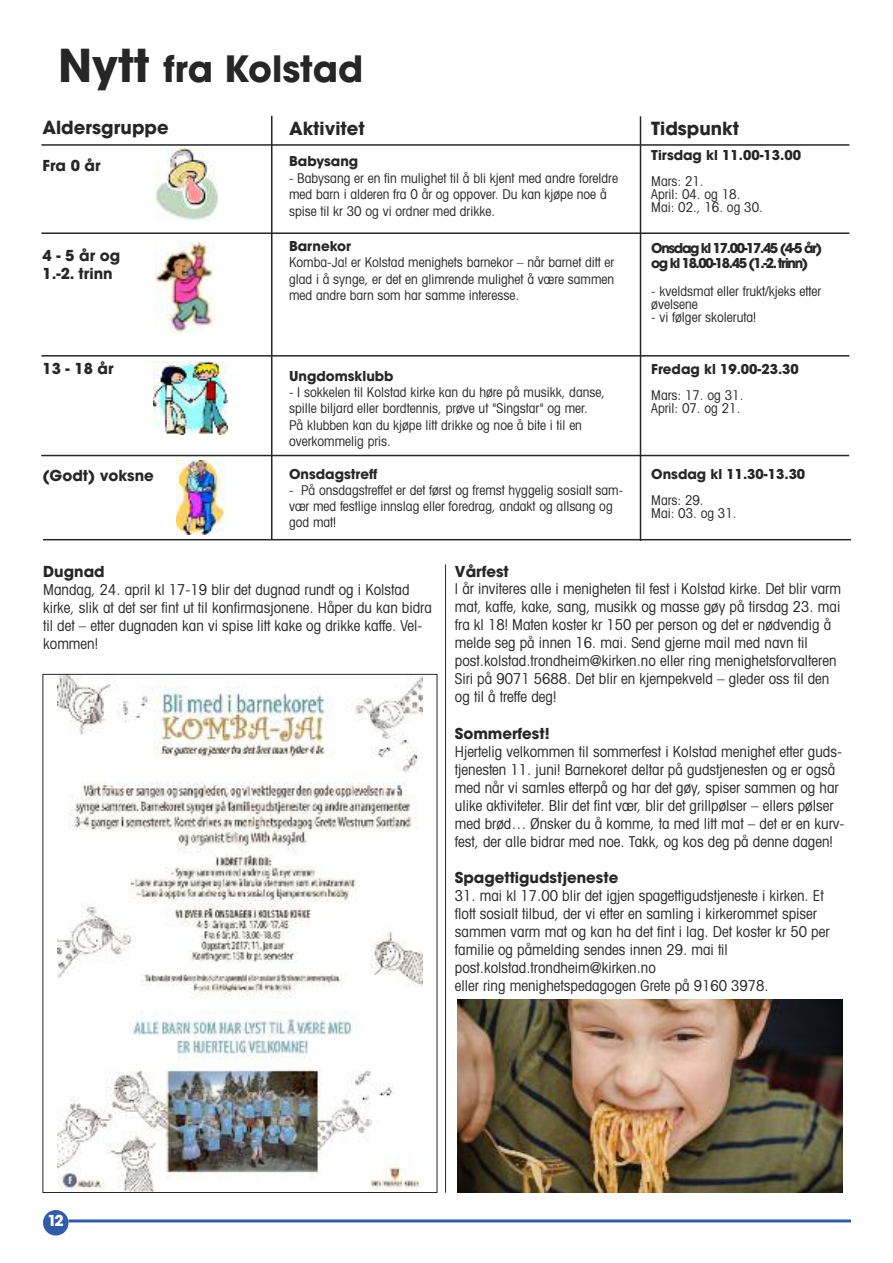
<style>
.page{position:relative;width:893px;height:1263px;background:#fff}
.page>*{position:absolute;margin:0;border:0;box-sizing:border-box;transform-origin:0 0}
.t1{font:700 36px "Avant Garde";color:#272627}
.t2{font:700 18px "Avant Garde";color:#272627}
.t3{font:condensed 15px/18px "Avant Garde";color:#272627}
.t4{font:700 15px/18px "Avant Garde";color:#272627}
.t5{font:700 15px "Avant Garde";color:#fff}
.t6{font:condensed 13.5px/16.2px "Avant Garde";color:#272627}
.t7{font:700 13.5px "Avant Garde";color:#272627}
.t8{font:700 13.5px/15px "Avant Garde";letter-spacing:-.1em;color:#272627}
.s1{font-size:45px}
</style>
<div class="page">
<hr style="left:69px;top:1219px;width:782px;height:3px;background:#315da8">
<div style="left:43px;top:1210px;width:26px;height:25px;background:#315da8;border-radius:50%"></div>
<img style="left:155px;top:149px;width:63px;height:72px">
<hr style="left:41px;top:144px;width:808px;height:2px;background:#272627">
<hr style="left:41px;top:232px;width:808px;height:2px;background:#272627">
<hr style="left:41px;top:355px;width:808px;height:2px;background:#272627">
<hr style="left:41px;top:455px;width:808px;height:1px;background:#272627">
<hr style="left:43px;top:539px;width:808px;height:1px;background:#272627">
<img style="left:153px;top:361px;width:75px;height:73px">
<img style="left:176px;top:460px;width:49px;height:75px">
<hr style="left:271px;top:116px;width:1px;height:423px;background:#272627">
<hr style="left:640px;top:116px;width:1px;height:425px;background:#272627">
<img style="left:155px;top:242px;width:60px;height:92px">
<img style="left:458px;top:999px;width:385px;height:194px">
<img style="left:58px;top:676px;width:364px;height:515px">
<hr style="left:445px;top:564px;width:1px;height:629px;background:#272627">
<h1 class="t1" style="left:58px;top:55px;width:307px"><span class="s1">Nytt</span> fra Kolstad</h1>
<p class="t2" style="left:289px;top:121px;width:77px">Aktivitet</p>
<p class="t7" style="left:289px;top:156px;width:71px">Babysang</p>
<p class="t6" style="left:289px;top:171px;width:330px">- Babysang er en fin mulighet til å bli kjent med andre foreldre med barn i alderen fra 0 år og oppover. Du kan kjøpe noe å</p>
<p class="t6" style="left:289px;top:205px;width:208px">spise til kr 30 og vi ordner med drikke.</p>
<p class="t7" style="left:289px;top:241px;width:64px">Barnekor</p>
<p class="t6" style="left:289px;top:256px;width:327px;text-align:justify">Komba-Ja! er Kolstad menighets barnekor – når barnet ditt er glad i å synge, er det en glimrende mulighet å være sammen med andre barn som har samme interesse.</p>
<p class="t2" style="left:43px;top:121px;width:128px">Aldersgruppe</p>
<p class="t4" style="left:43px;top:159px;width:60px">Fra 0 år</p>
<p class="t4" style="left:43px;top:249px;width:79px">4-5årog<br>1.-2. trinn</p>
<p class="t4" style="left:43px;top:361px;width:73px">13 - 18 år</p>
<p class="t4" style="left:43px;top:468px;width:113px">(Godt) voksne</p>
<p class="t7" style="left:289px;top:371px;width:106px">Ungdomsklubb</p>
<p class="t6" style="left:289px;top:386px;width:318px">- I sokkelen til Kolstad kirke kan du høre på musikk, danse, spille biljard eller bordtennis, prøve ut "Singstar" og mer.<br>På klubben kan du kjøpe litt drikke og noe å bite i til en overkommelig pris.</p>
<p class="t7" style="left:289px;top:469px;width:90px">Onsdagstreff</p>
<p class="t6" style="left:289px;top:483px;width:336px">- På onsdagstreffet er det først og fremst hyggelig sosialt sam&shy;vær med festlige innslag eller foredrag, andakt og allsang og god mat!</p>
<p class="t2" style="left:651px;top:121px;width:89px">Tidspunkt</p>
<p class="t7" style="left:651px;top:150px;width:151px">Tirsdag kl 11.00-13.00</p>
<p class="t6" style="left:651px;top:176px;width:113px;line-height:13px">Mars: 21.<br>April: 04. og 18.<br>Mai: 02., 16. og 30.</p>
<p class="t8" style="left:651px;top:242px;width:172px">Onsdag kl 17.00-17.45 (4-5 år) og kl 18.00-18.45 (1.-2. trinn)</p>
<p class="t6" style="left:651px;top:286px;width:172px;line-height:13px">- kveldsmat eller frukt/kjeks etter øvelsene</p>
<p class="t6" style="left:651px;top:310px;width:106px">- vi følger skoleruta!</p>
<p class="t7" style="left:651px;top:364px;width:149px">Fredag kl 19.00-23.30</p>
<p class="t6" style="left:651px;top:390px;width:94px;line-height:13px">Mars: 17. og 31.<br>April: 07. og 21.</p>
<p class="t7" style="left:651px;top:469px;width:156px">Onsdag kl 11.30-13.30</p>
<p class="t6" style="left:651px;top:495px;width:87px;line-height:13px">Mars: 29.<br>Mai: 03. og 31.</p>
<p class="t4" style="left:43px;top:564px;width:63px">Dugnad</p>
<p class="t3" style="left:43px;top:582px;width:390px">Mandag, 24. april kl 17-19 blir det dugnad rundt og i Kolstad kirke, slik at det ser fint ut til konfirmasjonene. Håper du kan bidra til det – etter dugnaden kan vi spise litt kake og drikke kaffe. Vel&shy;kommen!</p>
<p class="t4" style="left:455px;top:564px;width:55px">Vårfest</p>
<p class="t3" style="left:455px;top:581px;width:388px">I år inviteres alle i menigheten til fest i Kolstad kirke. Det blir varm mat, kaffe, kake, sang, musikk og masse gøy på tirsdag 23. mai fra kl 18! Maten koster kr 150 per person og det er nødvendig å melde seg på innen 16. mai. Send gjerne mail med navn til post.kolstad.trondheim@kirken.no eller ring menighetsforvalteren Siri på 9071 5688. Det blir en kjempekveld – gleder oss til den og til å treffe deg!</p>
<p class="t4" style="left:455px;top:726px;width:96px">Sommerfest!</p>
<p class="t3" style="left:455px;top:744px;width:391px">Hjertelig velkommen til sommerfest i Kolstad menighet etter guds&shy;tjenesten 11. juni! Barnekoret deltar på gudstjenesten og er også med når vi samles etterpå og har det gøy, spiser sammen og har ulike aktiviteter. Blir det fint vær, blir det grillpølser – ellers pølser med brød… Ønsker du å komme, ta med litt mat – det er en kurv&shy;fest, der alle bidrar med noe. Takk, og kos deg på denne dagen!</p>
<p class="t4" style="left:455px;top:870px;width:165px">Spagettigudstjeneste</p>
<p class="t3" style="left:455px;top:888px;width:376px">31. mai kl 17.00 blir det igjen spagettigudstjeneste i kirken. Et flott sosialt tilbud, der vi etter en samling i kirkerommet spiser sammen varm mat og kan ha det fint i lag. Det koster kr 50 per familie og påmelding sendes innen 29. mai til post.kolstad.trondheim@kirken.no<br>eller ring menighetspedagogen Grete på 9160 3978.</p>
<p class="t5" style="left:47px;top:1215px;width:18px">12</p>
</div>
